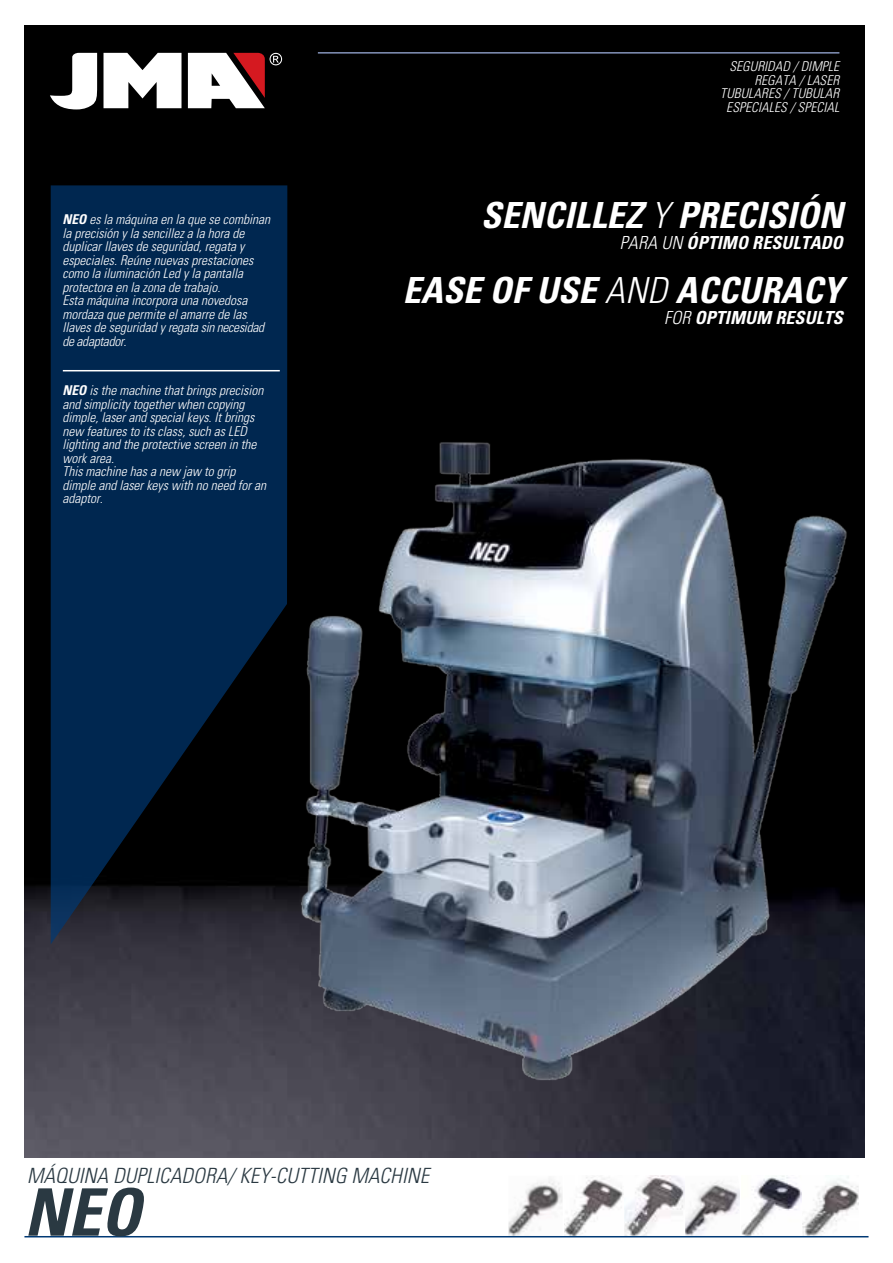
<style>
.page{position:relative;width:893px;height:1263px;background:#fff}
.page>*{position:absolute;margin:0;border:0;box-sizing:border-box;transform-origin:0 0}
.t1{font:italic 700 condensed 65.55px "Univers LT";color:#2a3942}
.t2{font:italic 700 condensed 36px "Univers LT";letter-spacing:.005em;color:#fff}
.t3{font:italic 300 condensed 21px "Univers LT";letter-spacing:.005em;color:#2a3942}
.t4{font:italic 700 condensed 18px "Univers LT";letter-spacing:.005em;color:#fff}
.t5{font:italic 300 condensed 18px "Univers LT";color:#fff}
.t6{font:italic 300 condensed 13.5px/13.5px "Univers LT";color:#fff}
.s1{font-weight:700}
.s2{font-weight:300}
</style>
<div class="page">
<img style="left:24px;top:26px;width:841px;height:1131px">
<img style="left:508px;top:1177px;width:115px;height:59px">
<img style="left:625px;top:1176px;width:176px;height:60px">
<img style="left:803px;top:1176px;width:56px;height:60px">
<svg style="left:104px;top:53px;width:77px;height:55px"></svg>
<svg style="left:50px;top:53px;width:47px;height:56px"></svg>
<svg style="left:188px;top:53px;width:94px;height:55px"></svg>
<hr style="left:318px;top:52px;width:521px;height:2px;background:#8493ba">
<hr style="left:24px;top:1236px;width:844px;height:1px;background:#003974">
<svg style="left:51px;top:185px;width:236px;height:759px;background:#022346"></svg>
<hr style="left:63px;top:370px;width:217px;height:1px;background:#fff">
<img style="left:227px;top:412px;width:638px;height:677px">
<p class="t6" style="left:62px;top:213px;width:210px"><span class="s1">NEO</span> es la máquina en la que se combinan la precisión y la sencillez a la hora de duplicar llaves de seguridad, regata y especiales. Reúne nuevas prestaciones como la iluminación Led y la pantalla protectora en la zona de trabajo.<br>Esta máquina incorpora una novedosa mordaza que permite el amarre de las llaves de seguridad y regata sin necesidad de adaptador.</p>
<p class="t6" style="left:62px;top:384px;width:206px"><span class="s1">NEO</span> is the machine that brings precision and simplicity together when copying dimple, laser and special keys. It brings new features to its class, such as LED lighting and the protective screen in the work area.<br>This machine has a new jaw to grip dimple and laser keys with no need for an adaptor.</p>
<p class="t6" style="left:729px;top:60px;width:15px">SEGURIDAD</p>
<p class="t6" style="left:793px;top:60px;width:36px">/ DIMPLE</p>
<p class="t6" style="left:754px;top:73px;width:8px">REGATA</p>
<p class="t6" style="left:799px;top:73px;width:35px">/ LA SER</p>
<p class="t6" style="left:720px;top:87px;width:29px">TUBULARE</p>
<p class="t6" style="left:774px;top:87px;width:46px">S / TUBULAR</p>
<p class="t6" style="left:726px;top:100px;width:20px">ESPECIALE</p>
<p class="t6" style="left:780px;top:100px;width:31px">S / SPECIAL</p>
<h2 class="t2" style="left:481px;top:194px;width:363px">SENCILLEZ <span class="s2">y</span> PRECISIÓN</h2>
<h3 class="t5" style="left:620px;top:232px;width:10px">PARA</h3>
<h3 class="t4" style="left:661px;top:232px;width:183px"><span class="s2">UN</span> ÓPTIMO RESULTADO</h3>
<h2 class="t2" style="left:403px;top:268px;width:225px">EASE OF USE <span class="s2">AND</span></h2>
<h2 class="t2" style="left:676px;top:268px;width:169px">ACCURACY</h2>
<h3 class="t4" style="left:664px;top:306px;width:180px"><span class="s2">FOR</span> OPTIMUM RESULTS</h3>
<h3 class="t3" style="left:27px;top:1163px;width:403px">Máquina duplicadora/ key-cutting machine</h3>
<h1 class="t1" style="left:24px;top:1172px;width:118px">NEO</h1>
</div>
